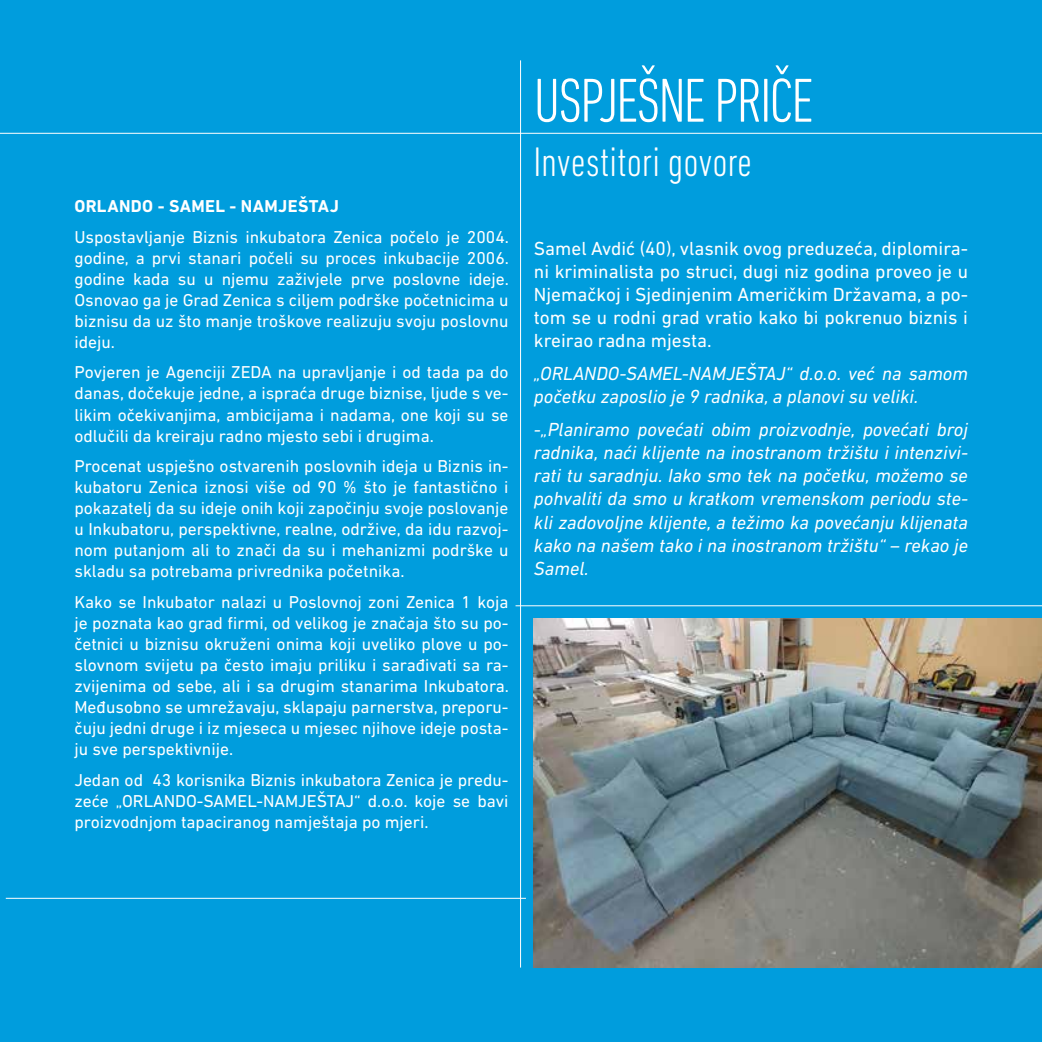
<style>
.page{position:relative;width:1042px;height:1042px;background:#009ddd}
.page>*{position:absolute;margin:0;border:0;box-sizing:border-box;transform-origin:0 0}
.t1{font:300 condensed 63px "DIN Next LT Pro";letter-spacing:-.035em;color:#fff}
.t2{font:300 condensed 42px "DIN Next LT Pro";color:#fff}
.t3{font:italic 19.25px/23.1px "DIN Next LT Pro";color:#fff}
.t4{font:19.25px/23.1px "DIN Next LT Pro";color:#fff;text-align:justify}
.t5{font:17.5px/21px "DIN Next LT Pro";color:#fff;text-align:justify}
.t6{font:700 17.5px "DIN Next LT Pro";letter-spacing:.02em;color:#fff}
</style>
<div class="page">
<hr style="left:520px;top:60px;width:1px;height:907px;background:#fff">
<hr style="left:0;top:133px;width:1042px;height:1px;background:#fff">
<hr style="left:515px;top:605px;width:527px;height:1px;background:#fff">
<hr style="left:6px;top:898px;width:520px;height:1px;background:#fff">
<img style="left:533px;top:619px;width:509px;height:348px">
<p class="t6" style="left:74px;top:195px;width:266px">ORLANDO - SAMEL - NAMJEŠTAJ</p>
<p class="t5" style="left:74px;top:226px;width:436px">Uspostavljanje Biznis inkubatora Zenica počelo je 2004. godine, a prvi stanari počeli su proces inkubacije 2006. godine kada su u njemu zaživjele prve poslovne ideje.<br>Osnovao ga je Grad Zenica s ciljem podrške početnicima u biznisu da uz što manje troškove realizuju svoju poslovnu ideju.</p>
<p class="t5" style="left:74px;top:362px;width:436px">Povjeren je Agenciji ZEDA na upravljanje i od tada pa do danas, dočekuje jedne, a ispraća druge biznise, ljude s ve&shy;likim očekivanjima, ambicijama i nadama, one koji su se odlučili da kreiraju radno mjesto sebi i drugima.</p>
<p class="t5" style="left:74px;top:456px;width:436px">Procenat uspješno ostvarenih poslovnih ideja u Biznis in&shy;kubatoru Zenica iznosi više od 90 % što je fantastično i pokazatelj da su ideje onih koji započinju svoje poslovanje u Inkubatoru, perspektivne, realne, održive, da idu razvoj&shy;nom putanjom ali to znači da su i mehanizmi podrške u skladu sa potrebama privrednika početnika.</p>
<p class="t5" style="left:74px;top:592px;width:436px">Kako se Inkubator nalazi u Poslovnoj zoni Zenica 1 koja je poznata kao grad firmi, od velikog je značaja što su po&shy;četnici u biznisu okruženi onima koji uveliko plove u po&shy;slovnom svijetu pa često imaju priliku i sarađivati sa ra&shy;zvijenima od sebe, ali i sa drugim stanarima Inkubatora.<br>Međusobno se umrežavaju, sklapaju parnerstva, preporu&shy;čuju jedni druge i iz mjeseca u mjesec njihove ideje posta&shy;ju sve perspektivnije.</p>
<p class="t5" style="left:74px;top:770px;width:436px">Jedan od 43 korisnika Biznis inkubatora Zenica je predu&shy;zeće „ORLANDO-SAMEL-NAMJEŠTAJ“ d.o.o. koje se bavi proizvodnjom tapaciranog namještaja po mjeri.</p>
<h1 class="t1" style="left:533px;top:65px;width:281px">USPJEŠNE PRIČE</h1>
<h2 class="t2" style="left:533px;top:138px;width:220px">Investitori govore</h2>
<p class="t4" style="left:534px;top:236px;width:436px">Samel Avdić (40), vlasnik ovog preduzeća, diplomira&shy;ni kriminalista po struci, dugi niz godina proveo je u Njemačkoj i Sjedinjenim Američkim Državama, a po&shy;tom se u rodni grad vratio kako bi pokrenuo biznis i kreirao radna mjesta.</p>
<p class="t3" style="left:534px;top:362px;width:436px">„ORLANDO-SAMEL-NAMJEŠTAJ“ d.o.o. već na samom početku zaposlio je 9 radnika, a planovi su veliki.</p>
<p class="t3" style="left:534px;top:418px;width:436px;text-align:justify">-„Planiramo povećati obim proizvodnje, povećati broj radnika, naći klijente na inostranom tržištu i intenzivi&shy;rati tu saradnju. Iako smo tek na početku, možemo se pohvaliti da smo u kratkom vremenskom periodu ste&shy;kli zadovoljne klijente, a težimo ka povećanju klijenata kako na našem tako i na inostranom tržištu“ – rekao je Samel.</p>
</div>
